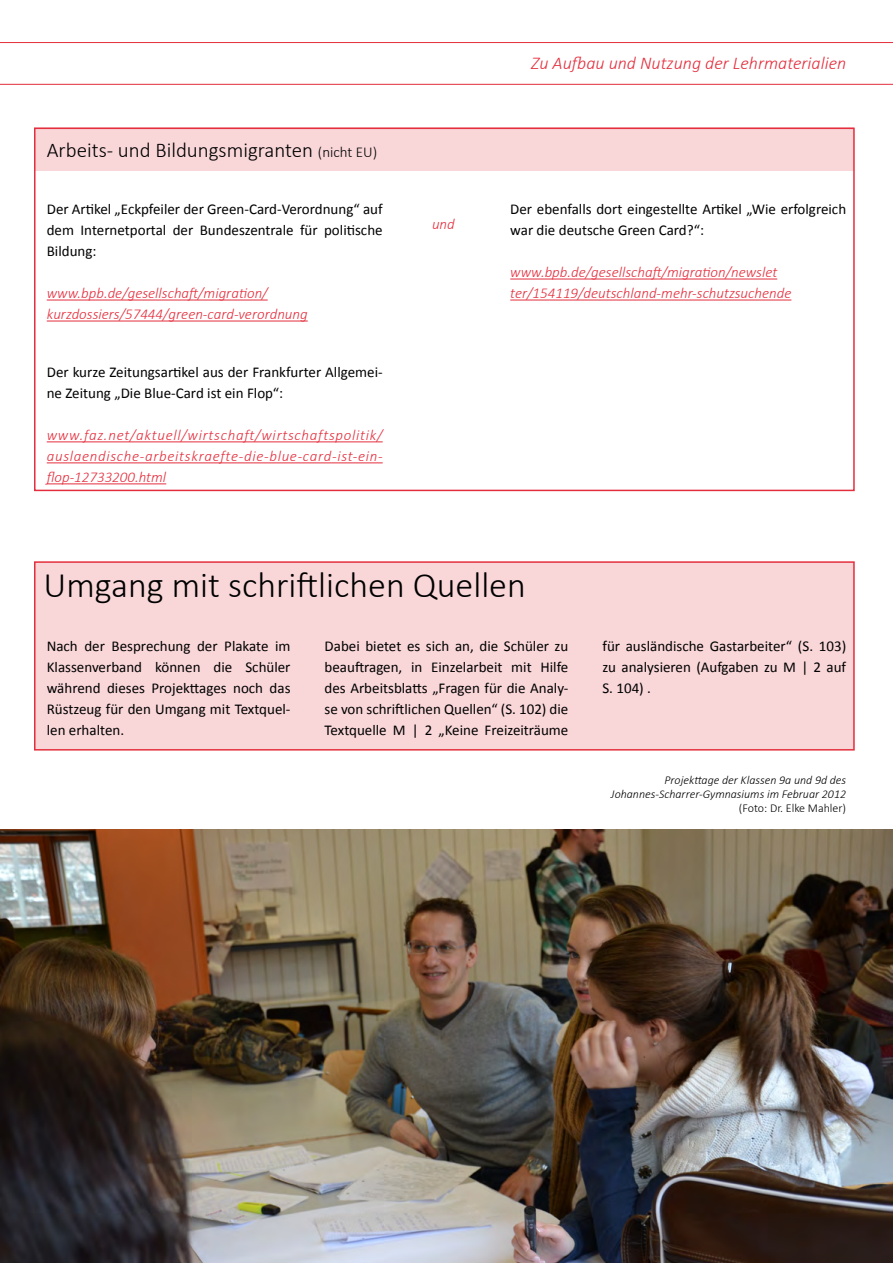
<style>
.page{position:relative;width:893px;height:1263px;background:#fff}
.page>*{position:absolute;margin:0;border:0;box-sizing:border-box;transform-origin:0 0}
.t1{font:300 36px "Calibri";color:#000}
.t2{font:300 21px "Calibri";color:#000}
.t3{font:italic 300 18px "Calibri";color:#e42e3d}
.t4{font:15px/21px "Calibri";color:#000;text-align:justify}
.t5{font:italic 300 15px/21px "Calibri";color:#e42e3d}
.t6{font:italic 300 12px/13.5px "Calibri";color:#000;text-align:right}
.t7{font:300 12px "Calibri";color:#000}
.s1{font-size:15px}
</style>
<div class="page">
<hr style="left:0;top:42px;width:893px;height:1px;background:#e42e3d">
<hr style="left:0;top:84px;width:893px;height:1px;background:#e42e3d">
<div style="left:34px;top:562px;width:819px;height:187px;background:#f9d6d8"></div>
<div style="left:34px;top:128px;width:819px;height:43px;background:#f9d6d8"></div>
<hr style="left:47px;top:300px;width:221px;height:1px;background:#e42e3d">
<hr style="left:47px;top:321px;width:261px;height:1px;background:#e42e3d">
<hr style="left:510px;top:279px;width:267px;height:1px;background:#e42e3d">
<hr style="left:510px;top:300px;width:281px;height:1px;background:#e42e3d">
<hr style="left:47px;top:441px;width:336px;height:1px;background:#e42e3d">
<hr style="left:47px;top:462px;width:336px;height:1px;background:#e42e3d">
<hr style="left:47px;top:483px;width:119px;height:1px;background:#e42e3d">
<img style="left:0;top:829px;width:893px;height:434px">
<div style="left:34px;top:128px;width:821px;height:363px;border:2px solid #e42e3d"></div>
<div style="left:34px;top:561px;width:821px;height:189px;border:2px solid #e42e3d"></div>
<h2 class="t2" style="left:47px;top:137px;width:332px">Arbeits- und Bildungsmigranten <span class="s1">(nicht EU)</span></h2>
<p class="t4" style="left:47px;top:199px;width:337px">Der Artikel „Eckpfeiler der Green-Card-Verordnung“ auf dem Internetportal der Bundeszentrale für politische Bildung:</p>
<p class="t5" style="left:47px;top:282px;width:262px">www.bpb.de/gesellschaft/migration/ kurzdossiers/57444/green-card-verordnung</p>
<p class="t4" style="left:47px;top:361px;width:337px">Der kurze Zeitungsartikel aus der Frankfurter Allgemei&shy;ne Zeitung „Die Blue-Card ist ein Flop“:</p>
<p class="t5" style="left:47px;top:424px;width:337px;text-align:justify">www.faz.net/aktuell/wirtschaft/wirtschaftspolitik/ auslaendische-arbeitskraefte-die-blue-card-ist-ein&shy;flop-12733200.html</p>
<p class="t5" style="left:432px;top:214px;width:24px">und</p>
<p class="t3" style="left:531px;top:52px;width:317px">Zu Aufbau und Nutzung der Lehrmaterialien</p>
<p class="t4" style="left:510px;top:199px;width:337px">Der ebenfalls dort eingestellte Artikel „Wie erfolgreich war die deutsche Green Card?“:</p>
<p class="t5" style="left:510px;top:261px;width:283px">www.bpb.de/gesellschaft/migration/newslet ter/154119/deutschland-mehr-schutzsuchende</p>
<h1 class="t1" style="left:44px;top:562px;width:484px">Umgang mit schriftlichen Quellen</h1>
<p class="t4" style="left:47px;top:636px;width:245px">Nach der Besprechung der Plakate im Klassenverband können die Schüler während dieses Projekttages noch das Rüstzeug für den Umgang mit Textquel&shy;len erhalten.</p>
<p class="t4" style="left:325px;top:636px;width:245px">Dabei bietet es sich an, die Schüler zu beauftragen, in Einzelarbeit mit Hilfe des Arbeitsblatts „Fragen für die Analy&shy;se von schriftlichen Quellen“ (S. 102) die Textquelle M | 2 „Keine Freizeiträume</p>
<p class="t4" style="left:602px;top:636px;width:245px">für ausländische Gastarbeiter“ (S. 103) zu analysieren (Aufgaben zu M | 2 auf S. 104) .</p>
<p class="t6" style="left:611px;top:773px;width:237px">Projekttage der Klassen 9a und 9d des<br>Johannes-Scharrer-Gymnasiums im Februar 2012</p>
<p class="t7" style="left:739px;top:801px;width:109px">(Foto: Dr. Elke Mahler)</p>
</div>
